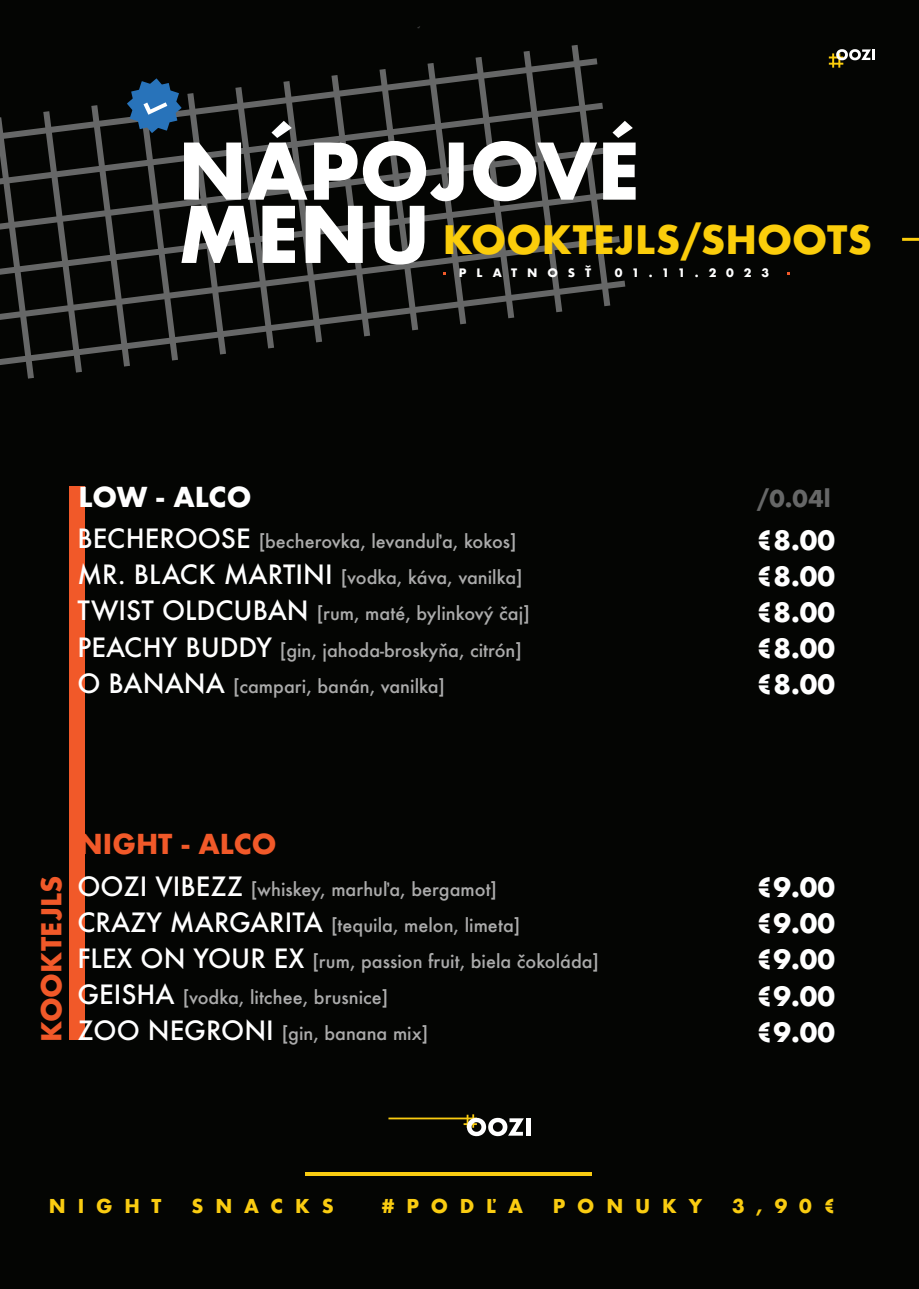
<style>
.page{position:relative;width:919px;height:1289px;background:#fff}
.page>*{position:absolute;margin:0;border:0;box-sizing:border-box;transform-origin:0 0}
.t1{font:700 75.75px "Futura";color:#fff}
.t2{font:700 38.1px "Futura";color:#fbcd0b}
.t3{font:700 26.7px "Futura";color:#f15929}
.t4{font:700 26.7px "Futura";letter-spacing:-.01em;color:#fff}
.t5{font:700 25.8px/36.2px "Futura";color:#fff;text-align:justify}
.t6{font:700 22.5px "Futura";color:#666767}
.t7{font:700 18.6px "Futura";letter-spacing:.635em;color:#facc11}
.t8{font:500 18px/36.2px "Futura";color:#ababab}
.t9{font:700 11.4px "Futura";letter-spacing:.865em;color:#fff}
.s1{font-size:75.75px;color:#fff}
.s2{font-size:25.8px;color:#fff}
</style>
<div class="page">
<div style="left:0;top:0;width:918px;height:1288px;background:#040503"></div>
<svg style="left:0;top:45px;width:625px;height:333px"></svg>
<hr style="left:902px;top:238px;width:16px;height:3px;background:#fbcd0b">
<svg style="left:828px;top:49px;width:46px;height:19px"></svg>
<svg style="left:127px;top:78px;width:54px;height:55px"></svg>
<div style="left:69px;top:486px;width:15px;height:554px;background:#f15929"></div>
<hr style="left:305px;top:1172px;width:286px;height:4px;background:#facc11">
<svg style="left:388px;top:1114px;width:136px;height:22px"></svg>
<hr style="left:526px;top:1118px;width:4px;height:17px;background:#fff">
<h1 class="t1" style="left:178px;top:116px;width:464px">NÁPOJOVÉ</h1>
<h2 class="t2" style="left:178px;top:212px;width:695px"><span class="s1">MENU</span> KOOKTEJLS/SHOOTS</h2>
<p class="t9" style="left:459px;top:264px;width:134px">PLATNOSŤ</p>
<p class="t9" style="left:614px;top:264px;width:156px">01.11.2023</p>
<h3 class="t4" style="left:79px;top:477px;width:174px">LOW - ALCO</h3>
<p class="t8" style="left:77px;top:523px;width:454px"><span class="s2">BECHEROOSE</span> [becherovka, levanduľa, kokos] <span class="s2">MR. BLACK MARTINI</span> [vodka, káva, vanilka] <span class="s2">TWIST OLDCUBAN</span> [rum, maté, bylinkový čaj] <span class="s2">PEACHY BUDDY</span> [gin, jahoda-broskyňa, citrón] <span class="s2">O BANANA</span> [campari, banán, vanilka]</p>
<p class="t6" style="left:756px;top:482px;width:75px">/0.04l</p>
<h3 class="t5" style="left:756px;top:521px;width:81px">€8.00 €8.00 €8.00 €8.00 €8.00</h3>
<h3 class="t3" style="left:32px;top:1042px;width:168px;rotate:-90deg">KOOKTEJLS</h3>
<h3 class="t3" style="left:79px;top:824px;width:199px">NIGHT - ALCO</h3>
<p class="t8" style="left:77px;top:870px;width:523px"><span class="s2">OOZI VIBEZZ</span> [whiskey, marhuľa, bergamot]<br><span class="s2">CRAZY MARGARITA</span> [tequila, melon, limeta]<br><span class="s2">FLEX ON YOUR EX</span> [rum, passion fruit, biela čokoláda] <span class="s2">GEISHA</span> [vodka, litchee, brusnice]<br><span class="s2">ZOO NEGRONI</span> [gin, banana mix]</p>
<h3 class="t5" style="left:756px;top:869px;width:81px">€9.00 €9.00 €9.00 €9.00 €9.00</h3>
<p class="t7" style="left:49px;top:1192px;width:114px">NIGHT</p>
<p class="t7" style="left:191px;top:1192px;width:144px">SNACKS</p>
<p class="t7" style="left:382px;top:1192px;width:142px">#PODĽA</p>
<p class="t7" style="left:553px;top:1192px;width:151px">PONUKY</p>
<p class="t7" style="left:732px;top:1192px;width:106px">3,90€</p>
</div>
